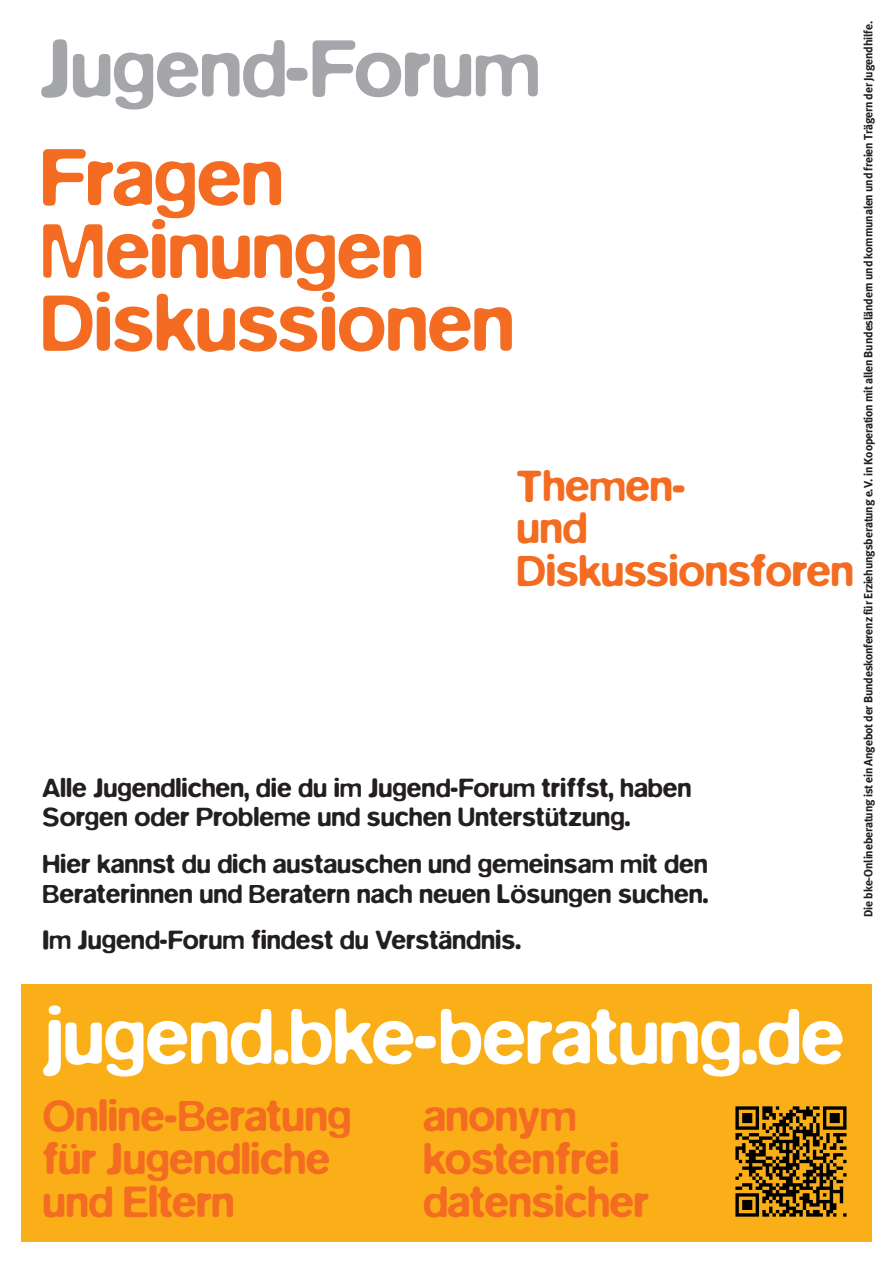
<style>
.page{position:relative;width:893px;height:1263px;background:#fff}
.page>*{position:absolute;margin:0;border:0;box-sizing:border-box;transform-origin:0 0}
.orange_dunkel{font:500 82.5px "Blur";letter-spacing:-.01em;color:#f36c21}
.grau{font:500 82.5px "Blur";letter-spacing:-.01em;color:#a5a6aa}
.t1{font:500 80.25px "Blur";letter-spacing:-.01em;color:#fff}
.orange_datum{font:500 45px/42.8px "Blur";letter-spacing:-.01em;color:#f36c21}
._100_bas{font:500 27px/29.7px "Blur";color:#231f20}
.t2{font:700 12px "Meta";letter-spacing:-.01em;color:#231f20}
</style>
<div class="page">
<div style="left:21px;top:984px;width:851px;height:258px;background:#faaf18"></div>
<img style="left:735px;top:1106px;width:112px;height:111px">
<p class="grau" style="left:40px;top:21px;width:502px">Jugend-Forum</p>
<p class="orange_dunkel" style="left:40px;top:129px;width:245px">Fragen</p>
<p class="orange_dunkel" style="left:40px;top:202px;width:385px">Meinungen</p>
<p class="orange_dunkel" style="left:40px;top:275px;width:476px">Diskussionen</p>
<p class="orange_datum" style="left:517px;top:464px;width:171px">Themen-</p>
<p class="orange_datum" style="left:517px;top:507px;width:72px">und</p>
<p class="orange_datum" style="left:517px;top:549px;width:339px">Diskussionsforen</p>
<p class="_100_bas" style="left:43px;top:772px;width:651px">Alle Jugendlichen, die du im Jugend-Forum triffst, haben<br>Sorgen oder Probleme und suchen Unterstützung.</p>
<p class="_100_bas" style="left:43px;top:849px;width:667px">Hier kannst du dich austauschen und gemeinsam mit den<br>Beraterinnen und Beratern nach neuen Lösungen suchen.</p>
<p class="_100_bas" style="left:43px;top:925px;width:480px">Im Jugend-Forum findest du Verständnis.</p>
<p class="t2" style="left:861px;top:917px;width:897px;rotate:-90deg">Die bke-Onlineberatung ist ein Angebot der Bundeskonferenz für Erziehungsberatung e.V. in Kooperation mit allen Bundesländern und kommunalen und freien Trägern der Jugendhilfe.</p>
<h2 class="t1" style="left:43px;top:990px;width:803px">jugend.bke-beratung.de</h2>
<h3 class="orange_datum" style="left:43px;top:1094px;width:310px">Online-Beratung für Jugendliche und Eltern</h3>
<h3 class="orange_datum" style="left:423px;top:1094px;width:228px">anonym kostenfrei datensicher</h3>
</div>
